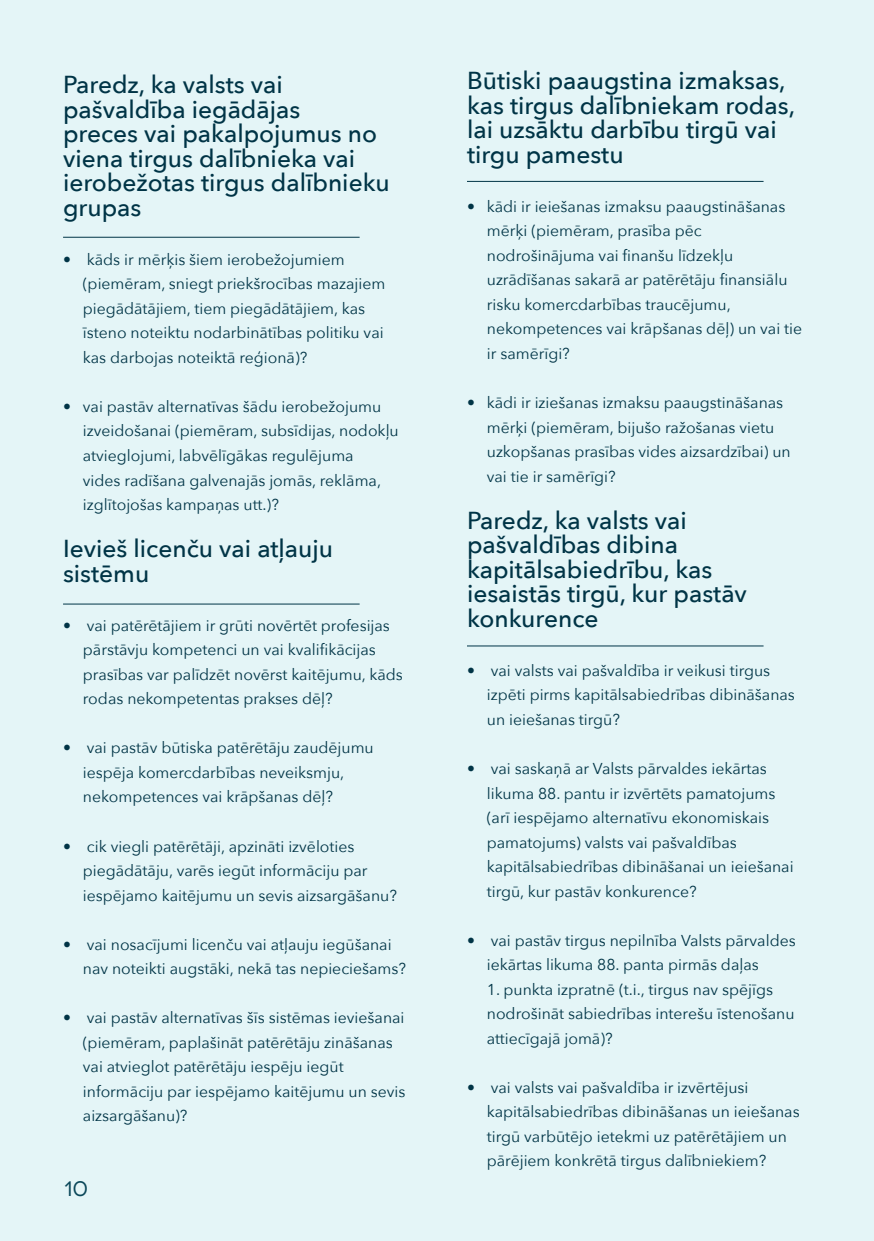
<style>
.page{position:relative;width:874px;height:1241px;background:#fff}
.page>*{position:absolute;margin:0;border:0;box-sizing:border-box;transform-origin:0 0}
.t1{font:500 24.5px/24.5px "Avenir Next";color:#003446}
.t2{font:21px "Novecentowide";color:#003446}
.t3{font:15.75px/24.5px "Avenir Next";color:#003446}
</style>
<div class="page">
<div style="left:0;top:0;width:873px;height:1240px;background:#e4f5f7"></div>
<hr style="left:63px;top:237px;width:296px;height:1px;background:#003446">
<hr style="left:467px;top:181px;width:296px;height:1px;background:#003446">
<hr style="left:467px;top:645px;width:296px;height:1px;background:#003446">
<hr style="left:63px;top:603px;width:296px;height:1px;background:#003446">
<h1 class="t1" style="left:63px;top:72px;width:328px">Paredz, ka valsts vai pašvaldība iegādājas<br>preces vai pakalpojumus no viena tirgus dalībnieka vai ierobežotas tirgus dalībnieku grupas</h1>
<p class="t3" style="left:83px;top:246px;width:304px;text-indent:-20px">• kāds ir mērķis šiem ierobežojumiem (piemēram, sniegt priekšrocības mazajiem piegādātājiem, tiem piegādātājiem, kas īsteno noteiktu nodarbinātības politiku vai kas darbojas noteiktā reģionā)?</p>
<p class="t3" style="left:83px;top:393px;width:317px;text-indent:-20px">• vai pastāv alternatīvas šādu ierobežojumu izveidošanai (piemēram, subsīdijas, nodokļu atvieglojumi, labvēlīgākas regulējuma<br>vides radīšana galvenajās jomās, reklāma, izglītojošas kampaņas utt.)?</p>
<h1 class="t1" style="left:63px;top:535px;width:271px">Ievieš licenču vai atļauju sistēmu</h1>
<p class="t3" style="left:83px;top:612px;width:321px;text-indent:-20px">• vai patērētājiem ir grūti novērtēt profesijas pārstāvju kompetenci un vai kvalifikācijas prasības var palīdzēt novērst kaitējumu, kāds rodas nekompetentas prakses dēļ?</p>
<p class="t3" style="left:83px;top:735px;width:292px;text-indent:-20px">• vai pastāv būtiska patērētāju zaudējumu iespēja komercdarbības neveiksmju, nekompetences vai krāpšanas dēļ?</p>
<p class="t3" style="left:83px;top:833px;width:315px;text-indent:-20px">• cik viegli patērētāji, apzināti izvēloties piegādātāju, varēs iegūt informāciju par iespējamo kaitējumu un sevis aizsargāšanu?</p>
<p class="t3" style="left:83px;top:931px;width:324px;text-indent:-20px">• vai nosacījumi licenču vai atļauju iegūšanai nav noteikti augstāki, nekā tas nepieciešams?</p>
<p class="t3" style="left:83px;top:1004px;width:324px;text-indent:-20px">• vai pastāv alternatīvas šīs sistēmas ieviešanai (piemēram, paplašināt patērētāju zināšanas vai atvieglot patērētāju iespēju iegūt informāciju par iespējamo kaitējumu un sevis aizsargāšanu)?</p>
<h2 class="t2" style="left:64px;top:1175px;width:25px">10</h2>
<h1 class="t1" style="left:467px;top:68px;width:329px">Būtiski paaugstina izmaksas, kas tirgus dalībniekam rodas, lai uzsāktu darbību tirgū vai tirgu pamestu</h1>
<p class="t3" style="left:486px;top:193px;width:317px;text-indent:-20px">• kādi ir ieiešanas izmaksu paaugstināšanas mērķi (piemēram, prasība pēc nodrošinājuma vai finanšu līdzekļu uzrādīšanas sakarā ar patērētāju finansiālu risku komercdarbības traucējumu, nekompetences vai krāpšanas dēļ) un vai tie ir samērīgi?</p>
<p class="t3" style="left:486px;top:389px;width:305px;text-indent:-20px">• kādi ir iziešanas izmaksu paaugstināšanas mērķi (piemēram, bijušo ražošanas vietu uzkopšanas prasības vides aizsardzībai) un vai tie ir samērīgi?</p>
<h1 class="t1" style="left:467px;top:507px;width:281px">Paredz, ka valsts vai pašvaldības dibina kapitālsabiedrību, kas iesaistās tirgū, kur pastāv konkurence</h1>
<p class="t3" style="left:486px;top:657px;width:309px;text-indent:-20px">• vai valsts vai pašvaldība ir veikusi tirgus izpēti pirms kapitālsabiedrības dibināšanas un ieiešanas tirgū?</p>
<p class="t3" style="left:486px;top:755px;width:308px;text-indent:-20px">• vai saskaņā ar Valsts pārvaldes iekārtas likuma 88. pantu ir izvērtēts pamatojums (arī iespējamo alternatīvu ekonomiskais pamatojums) valsts vai pašvaldības kapitālsabiedrības dibināšanai un ieiešanai tirgū, kur pastāv konkurence?</p>
<p class="t3" style="left:486px;top:927px;width:310px;text-indent:-20px">• vai pastāv tirgus nepilnība Valsts pārvaldes iekārtas likuma 88. panta pirmās daļas</p>
<p class="t3" style="left:486px;top:976px;width:309px">1. punkta izpratnē (t.i., tirgus nav spējīgs nodrošināt sabiedrības interešu īstenošanu attiecīgajā jomā)?</p>
<p class="t3" style="left:486px;top:1074px;width:314px;text-indent:-20px">• vai valsts vai pašvaldība ir izvērtējusi kapitālsabiedrības dibināšanas un ieiešanas tirgū varbūtējo ietekmi uz patērētājiem un pārējiem konkrētā tirgus dalībniekiem?</p>
</div>
